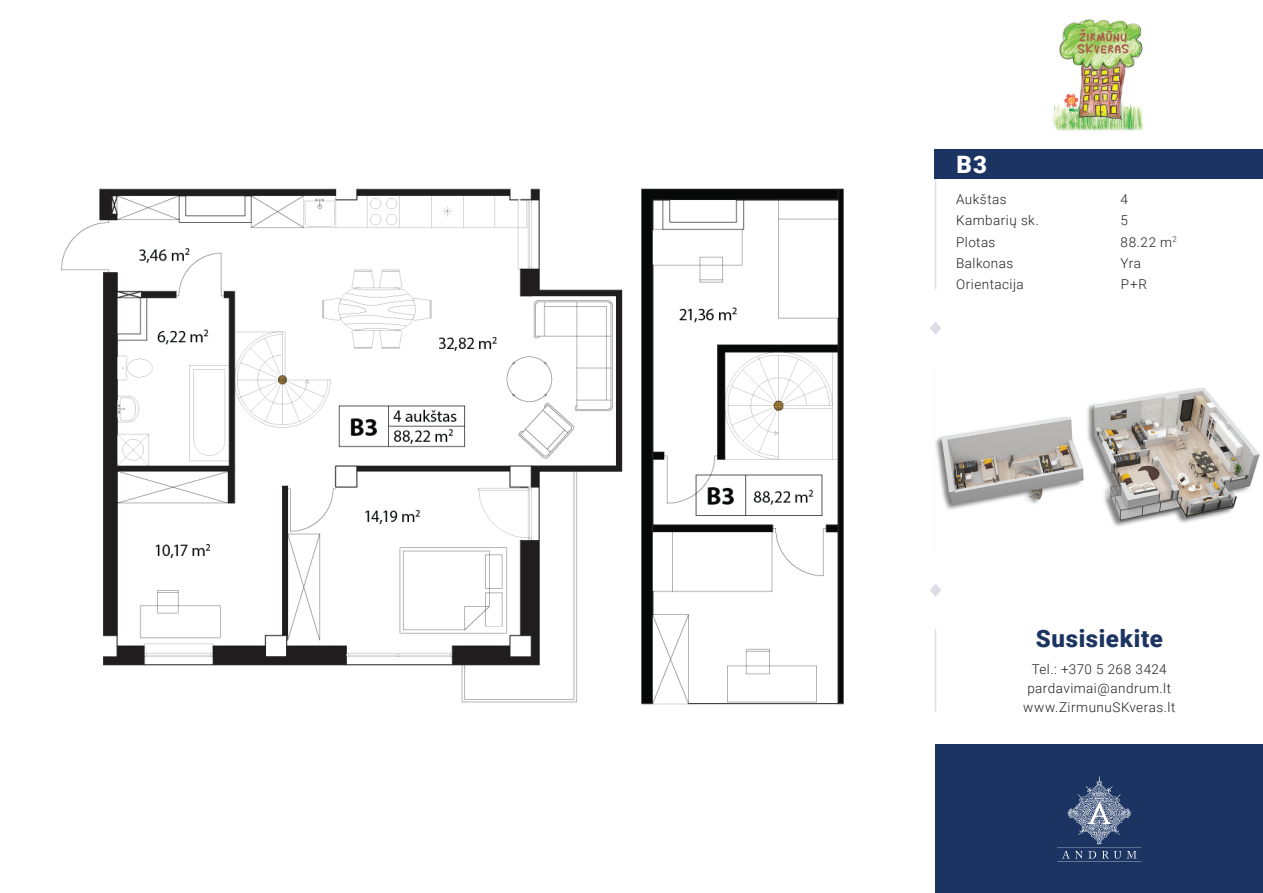
<style>
.page{position:relative;width:1263px;height:893px;background:#fff}
.page>*{position:absolute;margin:0;border:0;box-sizing:border-box;transform-origin:0 0}
.t1{font:900 24px "Roboto";letter-spacing:.025em;color:#1b3462}
.t2{font:900 24px "Roboto";color:#fff}
.t3{font:300 13.5px/18.6px "Roboto";letter-spacing:.035em;color:#231f20;text-align:center}
</style>
<div class="page">
<div style="left:935px;top:744px;width:328px;height:149px;background:#1b3462"></div>
<img style="left:1052px;top:19px;width:91px;height:112px">
<svg style="left:1057px;top:776px;width:84px;height:83px"></svg>
<svg style="left:930px;top:322px;width:11px;height:12px"></svg>
<svg style="left:930px;top:584px;width:11px;height:13px"></svg>
<hr style="left:935px;top:179px;width:1px;height:110px;background:#dddde5">
<hr style="left:935px;top:629px;width:1px;height:83px;background:#dddde5">
<img style="left:61px;top:188px;width:562px;height:515px">
<img style="left:935px;top:388px;width:325px;height:139px">
<div style="left:935px;top:149px;width:328px;height:30px;background:#1b3462"></div>
<img style="left:641px;top:188px;width:203px;height:517px">
<h1 class="t2" style="left:956px;top:147px;width:32px">B3</h1>
<p class="t3" style="left:956px;top:189px;width:52px">Aukštas</p>
<p class="t3" style="left:1120px;top:189px;width:9px">4</p>
<p class="t3" style="left:956px;top:211px;width:84px">Kambarių sk.</p>
<p class="t3" style="left:1120px;top:211px;width:9px">5</p>
<p class="t3" style="left:956px;top:232px;width:41px">Plotas</p>
<p class="t3" style="left:1120px;top:232px;width:58px">88.22 m<sup>2</sup></p>
<p class="t3" style="left:956px;top:253px;width:59px">Balkonas</p>
<p class="t3" style="left:1120px;top:253px;width:22px">Yra</p>
<p class="t3" style="left:956px;top:275px;width:69px">Orientacija</p>
<p class="t3" style="left:1121px;top:275px;width:28px">P+R</p>
<h1 class="t1" style="left:1036px;top:622px;width:129px">Susisiekite</h1>
<p class="t3" style="left:1027px;top:660px;width:145px">Tel.: +370 5 268 3424 pardavimai@andrum.lt</p>
<p class="t3" style="left:1023px;top:697px;width:154px">www.ZirmunuSKveras.lt</p>
</div>
